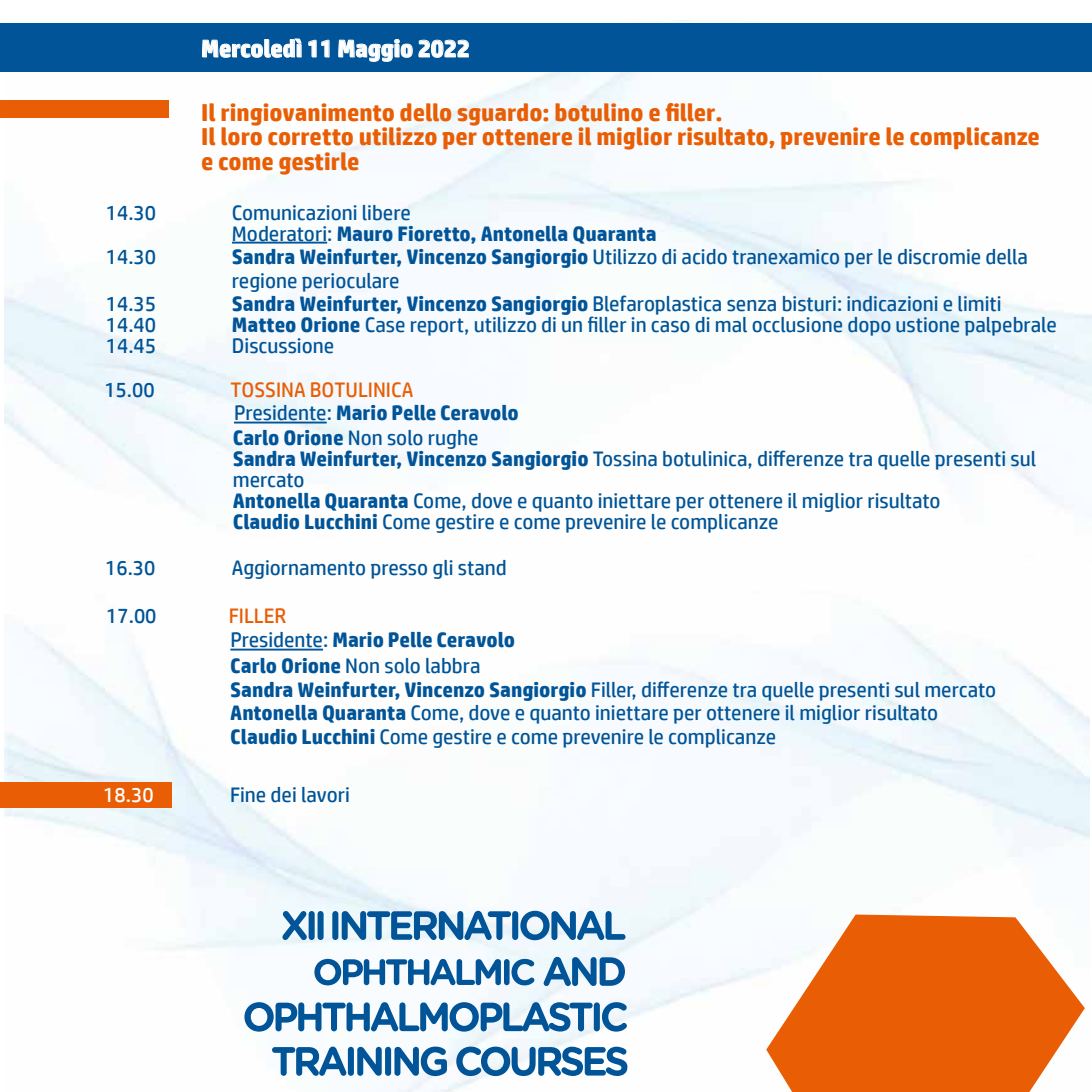
<style>
.page{position:relative;width:1092px;height:1092px;background:#fff}
.page>*{position:absolute;margin:0;border:0;box-sizing:border-box;transform-origin:0 0}
.t1{font:700 24.5px/24.5px "HP Simplified";color:#e95e04}
.t2{font:700 24.15px "HP Simplified";color:#fff}
.t3{font:21px/23.4px "HP Simplified";color:#005497}
.t4{font:700 21px/21px "HP Simplified";color:#005497}
.t5{font:21px "HP Simplified";color:#e95e04}
.t6{font:21px "HP Simplified";color:#fff}
.s1{font-weight:400}
.s2{font-weight:700}
</style>
<div class="page">
<img style="left:4px;top:614px;width:1085px;height:477px">
<img style="left:5px;top:21px;width:1086px;height:495px">
<div style="left:0;top:100px;width:168px;height:18px;background:#e95e04"></div>
<div style="left:0;top:23px;width:1091px;height:49px;background:#005497"></div>
<div style="left:0;top:782px;width:172px;height:25px;background:#e95e04"></div>
<svg style="left:202px;top:38px;width:99px;height:20px"></svg>
<svg style="left:308px;top:40px;width:21px;height:17px"></svg>
<svg style="left:338px;top:39px;width:74px;height:23px"></svg>
<svg style="left:418px;top:40px;width:50px;height:18px"></svg>
<hr style="left:232px;top:242px;width:95px;height:1px;background:#005497">
<hr style="left:234px;top:421px;width:93px;height:2px;background:#005497">
<hr style="left:230px;top:648px;width:93px;height:2px;background:#005497">
<svg style="left:766px;top:914px;width:318px;height:177px;fill:#e95e04"></svg>
<svg style="left:282px;top:910px;width:25px;height:29px"></svg>
<div style="left:308px;top:910px;width:6px;height:29px;background:#005497;border-radius:3px"></div>
<div style="left:332px;top:910px;width:6px;height:29px;background:#005497;border-radius:3px"></div>
<svg style="left:342px;top:910px;width:169px;height:29px"></svg>
<div style="left:512px;top:910px;width:6px;height:29px;background:#005497;border-radius:3px"></div>
<svg style="left:520px;top:910px;width:105px;height:30px"></svg>
<svg style="left:314px;top:958px;width:187px;height:27px"></svg>
<div style="left:504px;top:959px;width:5px;height:26px;background:#005497;border-radius:3px"></div>
<svg style="left:511px;top:958px;width:23px;height:27px"></svg>
<svg style="left:543px;top:956px;width:82px;height:29px"></svg>
<svg style="left:244px;top:1002px;width:348px;height:29px"></svg>
<div style="left:593px;top:1002px;width:6px;height:29px;background:#005497;border-radius:3px"></div>
<svg style="left:602px;top:1002px;width:25px;height:29px"></svg>
<svg style="left:272px;top:1046px;width:74px;height:29px"></svg>
<div style="left:348px;top:1046px;width:6px;height:29px;background:#005497;border-radius:3px"></div>
<svg style="left:357px;top:1046px;width:24px;height:29px"></svg>
<div style="left:385px;top:1046px;width:6px;height:29px;background:#005497;border-radius:3px"></div>
<svg style="left:394px;top:1046px;width:53px;height:29px"></svg>
<svg style="left:456px;top:1046px;width:171px;height:29px"></svg>
<div style="left:317px;top:910px;width:6px;height:29px;background:#005497;border-radius:3px"></div>
<p class="t2" style="left:201px;top:33px;width:270px">Mercoledì 11 Maggio 2022</p>
<p class="t1" style="left:201px;top:100px;width:840px">Il ringiovanimento dello sguardo: botulino e filler.<br>Il loro corretto utilizzo per ottenere il miglior risultato, prevenire le complicanze e come gestirle</p>
<p class="t3" style="left:106px;top:200px;width:52px">14.30</p>
<p class="t4" style="left:232px;top:202px;width:426px"><span class="s1">Comunicazioni libere<br>Moderatori:</span> Mauro Fioretto, Antonella Quaranta</p>
<p class="t3" style="left:106px;top:245px;width:52px">14.30</p>
<p class="t3" style="left:232px;top:245px;width:797px"><span class="s2">Sandra Weinfurter, Vincenzo Sangiorgio</span> Utilizzo di acido tranexamico per le discromie della regione perioculare</p>
<p class="t3" style="left:106px;top:292px;width:52px">14.35</p>
<p class="t3" style="left:232px;top:292px;width:771px"><span class="s2">Sandra Weinfurter, Vincenzo Sangiorgio</span> Blefaroplastica senza bisturi: indicazioni e limiti</p>
<p class="t3" style="left:106px;top:313px;width:52px">14.40</p>
<p class="t3" style="left:232px;top:313px;width:826px"><span class="s2">Matteo Orione</span> Case report, utilizzo di un filler in caso di mal occlusione dopo ustione palpebrale</p>
<p class="t3" style="left:106px;top:334px;width:52px">14.45</p>
<p class="t3" style="left:232px;top:334px;width:104px">Discussione</p>
<p class="t3" style="left:104px;top:378px;width:52px">15.00</p>
<p class="t5" style="left:230px;top:376px;width:184px">TOSSINA BOTULINICA</p>
<p class="t3" style="left:233px;top:427px;width:804px;line-height:21px"><span class="s2">Carlo Orione</span> Non solo rughe<br><span class="s2">Sandra Weinfurter, Vincenzo Sangiorgio</span> Tossina botulinica, differenze tra quelle presenti sul mercato<br><span class="s2">Antonella Quaranta</span> Come, dove e quanto iniettare per ottenere il miglior risultato<br><span class="s2">Claudio Lucchini</span> Come gestire e come prevenire le complicanze</p>
<p class="t3" style="left:105px;top:555px;width:52px">16.30</p>
<p class="t3" style="left:232px;top:555px;width:276px">Aggiornamento presso gli stand</p>
<p class="t3" style="left:106px;top:603px;width:52px">17.00</p>
<p class="t5" style="left:229px;top:601px;width:59px">FILLER</p>
<p class="t3" style="left:230px;top:654px;width:767px"><span class="s2">Carlo Orione</span> Non solo labbra<br><span class="s2">Sandra Weinfurter, Vincenzo Sangiorgio</span> Filler, differenze tra quelle presenti sul mercato <span class="s2">Antonella Quaranta</span> Come, dove e quanto iniettare per ottenere il miglior risultato <span class="s2">Claudio Lucchini</span> Come gestire e come prevenire le complicanze</p>
<p class="t6" style="left:103px;top:781px;width:52px">18.30</p>
<p class="t3" style="left:230px;top:782px;width:121px">Fine dei lavori</p>
<p class="t4" style="left:234px;top:402px;width:286px"><span class="s1">Presidente:</span> Mario Pelle Ceravolo</p>
<p class="t4" style="left:230px;top:629px;width:286px"><span class="s1">Presidente:</span> Mario Pelle Ceravolo</p>
</div>
